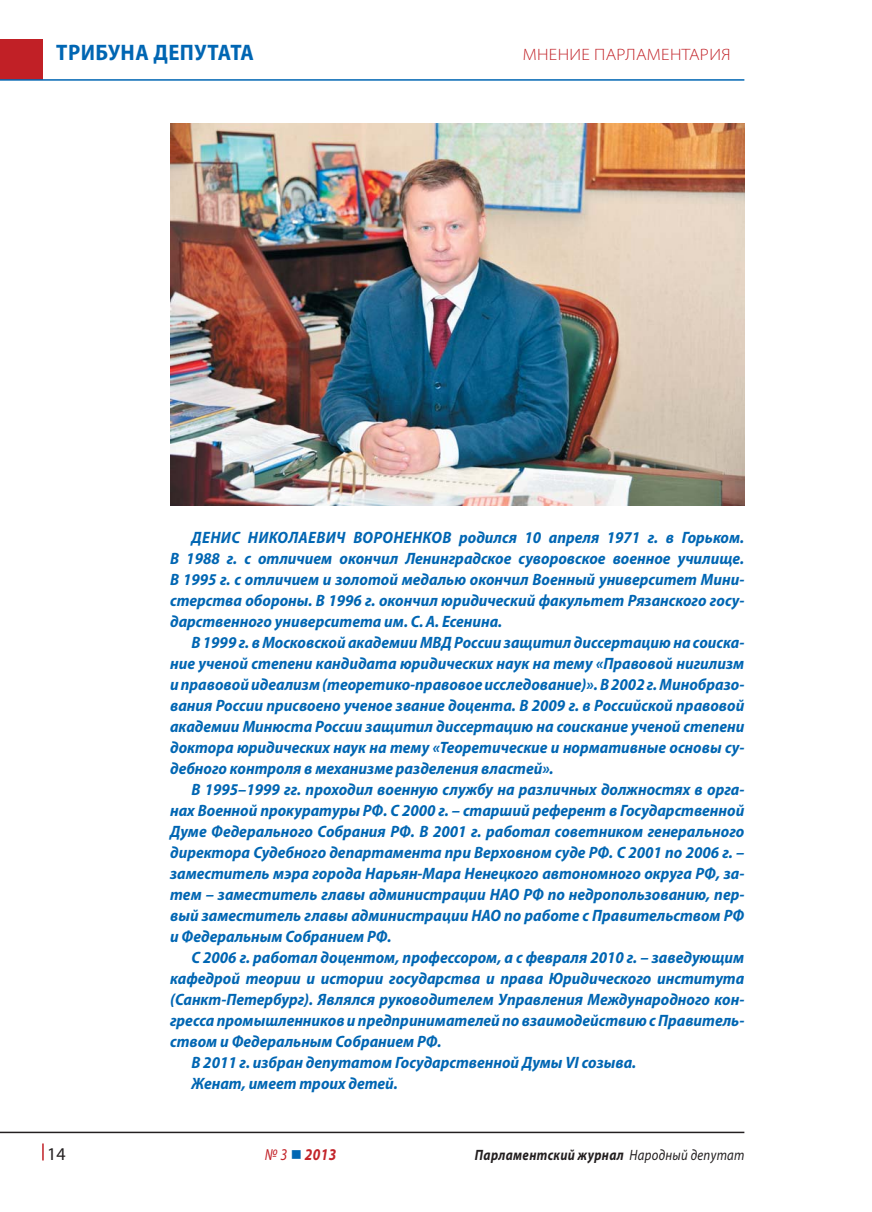
<style>
.page{position:relative;width:872px;height:1212px;background:#fff}
.page>*{position:absolute;margin:0;border:0;box-sizing:border-box;transform-origin:0 0}
.t1{font:700 semi-condensed 22.5px "Myriad Pro";letter-spacing:.02em;color:#0066b3}
.t2{font:18px "Myriad Pro";color:#231f20}
.t3{font:italic 700 semi-condensed 16.5px/21px "Myriad Pro";color:#0066b3;text-align:justify}
.t4{font:300 semi-expanded 16.5px "Myriad Pro";letter-spacing:.02em;color:#c12026}
.t5{font:italic 700 16.5px "Myriad Pro";color:#c3252b;scale:.85 1}
.t6{font:italic 700 15px "Myriad Pro";letter-spacing:.025em;color:#231f20;scale:.85 1}
.s1{font-weight:400}
</style>
<div class="page">
<hr style="left:0;top:1132px;width:744px;height:1px;background:#231f20">
<svg style="left:42px;top:1143px;width:2px;height:17px"></svg>
<div style="left:0;top:39px;width:43px;height:41px;background:#c12026"></div>
<hr style="left:0;top:79px;width:744px;height:2px;background:#0066b3">
<img style="left:170px;top:123px;width:574px;height:382px">
<h1 class="t1" style="left:56px;top:39px;width:199px">ТРИБУНА ДЕПУТАТА</h1>
<p class="t4" style="left:523px;top:45px;width:209px">МНЕНИЕ ПАРЛАМЕНТАРИЯ</p>
<p class="t3" style="left:170px;top:527px;width:576px;text-indent:21px">ДЕНИС НИКОЛАЕВИЧ ВОРОНЕНКОВ родился 10 апреля 1971 г. в Горьком.<br>В 1988 г. с отличием окончил Ленинградское суворовское военное училище.<br>В 1995 г. с отличием и золотой медалью окончил Военный университет Мини&shy;стерства обороны. В 1996 г. окончил юридический факультет Рязанского госу&shy;дарственного университета им. С. А. Есенина.</p>
<p class="t3" style="left:170px;top:632px;width:576px;text-indent:21px">В 1999 г. в Московской академии МВД России защитил диссертацию на соиска&shy;ние ученой степени кандидата юридических наук на тему «Правовой нигилизм и правовой идеализм (теоретико-правовое исследование)». В 2002 г. Минобразо&shy;вания России присвоено ученое звание доцента. В 2009 г. в Российской правовой академии Минюста России защитил диссертацию на соискание ученой степени доктора юридических наук на тему «Теоретические и нормативные основы су&shy;дебного контроля в механизме разделения властей».</p>
<p class="t3" style="left:170px;top:779px;width:576px;text-indent:21px">В 1995–1999 гг. проходил военную службу на различных должностях в орга&shy;нах Военной прокуратуры РФ. С 2000 г. – старший референт в Государственной Думе Федерального Собрания РФ. В 2001 г. работал советником генерального директора Судебного департамента при Верховном суде РФ. С 2001 по 2006 г. – заместитель мэра города Нарьян-Мара Ненецкого автономного округа РФ, за&shy;тем – заместитель главы администрации НАО РФ по недропользованию, пер&shy;вый заместитель главы администрации НАО по работе с Правительством РФ и Федеральным Собранием РФ.</p>
<p class="t3" style="left:191px;top:947px;width:554px">С 2006 г. работал доцентом, профессором, а с февраля 2010 г. – заведующим</p>
<p class="t3" style="left:170px;top:968px;width:575px">кафедрой теории и истории государства и права Юридического института</p>
<p class="t3" style="left:170px;top:989px;width:576px">(Санкт-Петербург). Являлся руководителем Управления Международного кон-</p>
<p class="t3" style="left:170px;top:1010px;width:576px">гресса промышленников и предпринимателей по взаимодействию с Правитель-</p>
<p class="t3" style="left:170px;top:1031px;width:273px">ством и Федеральным Собранием РФ.</p>
<p class="t3" style="left:191px;top:1052px;width:446px">В 2011 г. избран депутатом Государственной Думы VI созыва.</p>
<p class="t3" style="left:191px;top:1073px;width:208px">Женат, имеет троих детей.</p>
<p class="t2" style="left:47px;top:1143px;width:20px">14</p>
<p class="t5" style="left:265px;top:1145px;width:85px"><span class="s1">№ 3</span> 2013</p>
<p class="t6" style="left:475px;top:1146px;width:319px">Парламентский журнал <span class="s1">Народный депутат</span></p>
</div>
